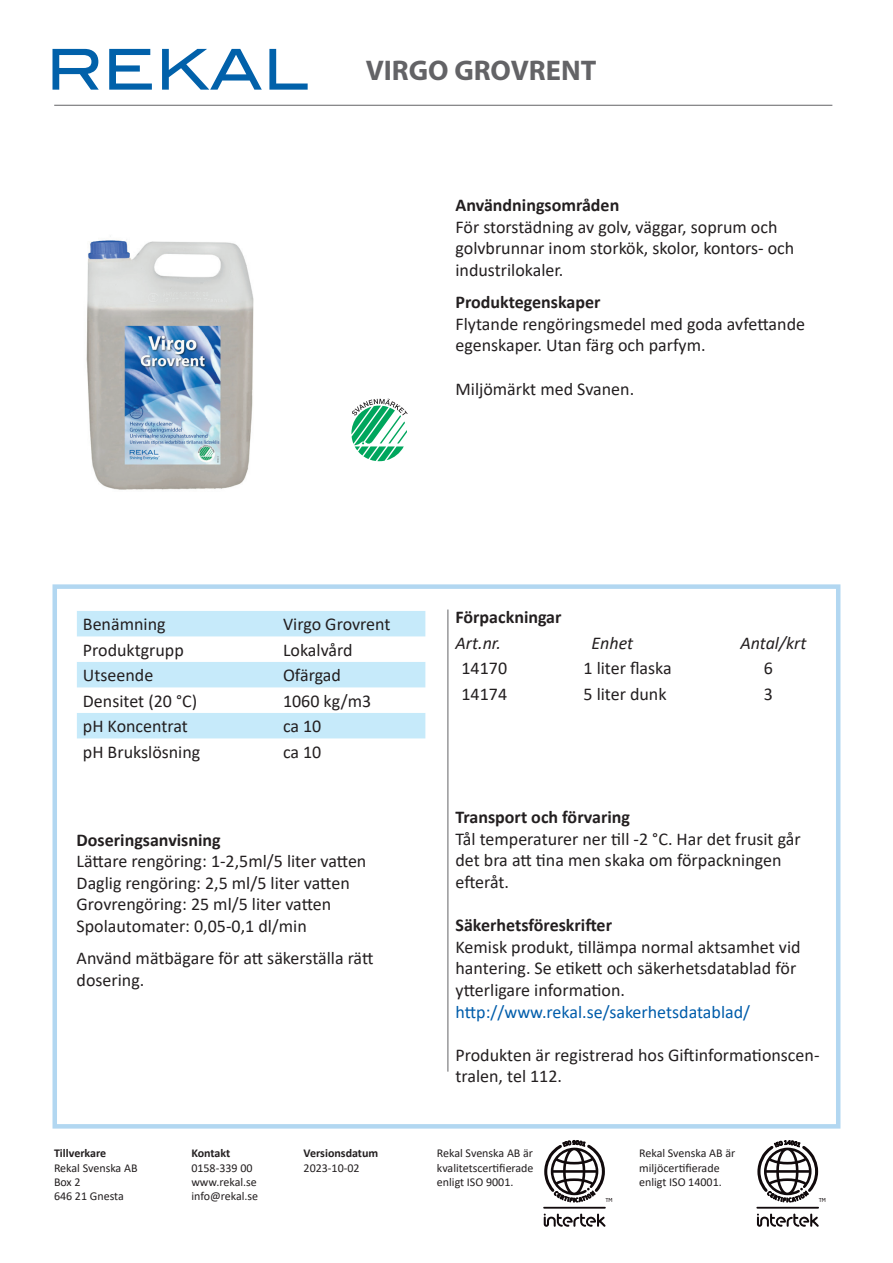
<style>
.page{position:relative;width:893px;height:1263px;background:#fff}
.page>*{position:absolute;margin:0;border:0;box-sizing:border-box;transform-origin:0 0}
.t1{font:700 28.5px "Myriad Pro";color:#636366}
.t2{font:18px/21.6px "Calibri";color:#231f20}
.t3{font:700 18px "Calibri";color:#231f20}
.t4{font:18px "Calibri";color:#015dab}
.t5{font:italic 18px "Calibri";color:#231f20}
.t6{font:12px/14.4px "Calibri";color:#231f20}
.t7{font:700 12px "Calibri";color:#231f20}
.t8{font:5.4px "Neo Sans Std";color:#110a0c}
</style>
<div class="page">
<div style="left:52px;top:584px;width:788px;height:544px;border:4px solid #b2d7f1"></div>
<img style="left:86px;top:240px;width:168px;height:250px">
<hr style="left:54px;top:105px;width:778px;height:1px;background:#636366">
<hr style="left:447px;top:609px;width:1px;height:462px;background:#636366">
<svg style="left:77px;top:611px;width:348px;height:127px"></svg>
<svg style="left:53px;top:49px;width:46px;height:41px"></svg>
<svg style="left:109px;top:49px;width:43px;height:41px"></svg>
<svg style="left:162px;top:49px;width:100px;height:41px"></svg>
<svg style="left:269px;top:49px;width:39px;height:41px"></svg>
<svg style="left:351px;top:399px;width:57px;height:62px"></svg>
<svg style="left:757px;top:1213px;width:62px;height:14px"></svg>
<hr style="left:756px;top:1207px;width:63px;height:1px;background:#110a0c">
<svg style="left:544px;top:1213px;width:61px;height:14px"></svg>
<hr style="left:543px;top:1207px;width:63px;height:1px;background:#110a0c">
<svg style="left:757px;top:1146px;width:62px;height:50px"></svg>
<svg style="left:544px;top:1144px;width:61px;height:52px"></svg>
<h1 class="t1" style="left:366px;top:52px;width:232px">VIRGO GROVRENT</h1>
<p class="t3" style="left:455px;top:193px;width:165px">Användningsområden</p>
<p class="t2" style="left:455px;top:216px;width:340px">För storstädning av golv, väggar, soprum och golvbrunnar inom storkök, skolor, kontors- och industrilokaler.</p>
<p class="t3" style="left:455px;top:289px;width:147px">Produktegenskaper</p>
<p class="t2" style="left:455px;top:312px;width:351px">Flytande rengöringsmedel med goda avfettande egenskaper. Utan färg och parfym.</p>
<p class="t2" style="left:455px;top:377px;width:180px">Miljömärkt med Svanen.</p>
<p class="t2" style="left:83px;top:613px;width:84px">Benämning</p>
<p class="t2" style="left:283px;top:613px;width:109px">Virgo Grovrent</p>
<p class="t2" style="left:83px;top:639px;width:102px">Produktgrupp</p>
<p class="t2" style="left:283px;top:639px;width:71px">Lokalvård</p>
<p class="t2" style="left:83px;top:664px;width:72px">Utseende</p>
<p class="t2" style="left:283px;top:664px;width:59px">Ofärgad</p>
<p class="t2" style="left:83px;top:690px;width:116px">Densitet (20 °C)</p>
<p class="t2" style="left:283px;top:690px;width:90px">1060 kg/m3</p>
<p class="t2" style="left:83px;top:715px;width:106px">pH Koncentrat</p>
<p class="t2" style="left:283px;top:715px;width:40px">ca 10</p>
<p class="t2" style="left:83px;top:741px;width:119px">pH Brukslösning</p>
<p class="t2" style="left:283px;top:741px;width:40px">ca 10</p>
<p class="t3" style="left:77px;top:827px;width:146px">Doseringsanvisning</p>
<p class="t2" style="left:77px;top:850px;width:291px">Lättare rengöring: 1-2,5ml/5 liter vatten Daglig rengöring: 2,5 ml/5 liter vatten Grovrengöring: 25 ml/5 liter vatten Spolautomater: 0,05-0,1 dl/min</p>
<p class="t2" style="left:77px;top:947px;width:298px">Använd mätbägare för att säkerställa rätt dosering.</p>
<p class="t7" style="left:54px;top:1145px;width:54px">Tillverkare</p>
<p class="t6" style="left:54px;top:1160px;width:85px">Rekal Svenska AB<br>Box 2<br>646 21 Gnesta</p>
<p class="t7" style="left:191px;top:1145px;width:40px">Kontakt</p>
<p class="t6" style="left:191px;top:1160px;width:68px">0158-339 00 www.rekal.se info@rekal.se</p>
<p class="t7" style="left:304px;top:1145px;width:76px">Versionsdatum</p>
<p class="t6" style="left:304px;top:1160px;width:58px">2023-10-02</p>
<p class="t3" style="left:455px;top:604px;width:108px">Förpackningar</p>
<p class="t5" style="left:455px;top:630px;width:47px">Art.nr.</p>
<p class="t5" style="left:592px;top:630px;width:43px">Enhet</p>
<p class="t5" style="left:740px;top:630px;width:68px">Antal/krt</p>
<p class="t2" style="left:461px;top:657px;width:47px">14170</p>
<p class="t2" style="left:583px;top:657px;width:90px">1 liter flaska</p>
<p class="t2" style="left:764px;top:657px;width:11px">6</p>
<p class="t2" style="left:461px;top:682px;width:47px">14174</p>
<p class="t2" style="left:583px;top:682px;width:85px">5 liter dunk</p>
<p class="t2" style="left:764px;top:682px;width:11px">3</p>
<p class="t3" style="left:455px;top:804px;width:176px">Transport och förvaring</p>
<p class="t2" style="left:455px;top:827px;width:347px">Tål temperaturer ner till -2 °C. Har det frusit går det bra att tina men skaka om förpackningen efteråt.</p>
<p class="t3" style="left:455px;top:912px;width:158px">Säkerhetsföreskrifter</p>
<p class="t2" style="left:455px;top:935px;width:347px">Kemisk produkt, tillämpa normal aktsamhet vid hantering. Se etikett och säkerhetsdatablad för ytterligare information.</p>
<p class="t4" style="left:455px;top:999px;width:296px">http://www.rekal.se/sakerhetsdatablad/</p>
<p class="t2" style="left:455px;top:1043px;width:365px">Produkten är registrerad hos Giftinformationscen&shy;tralen, tel 112.</p>
<p class="t6" style="left:437px;top:1146px;width:98px;text-align:justify">Rekal Svenska AB är kvalitetscertifierade enligt ISO 9001.</p>
<p class="t6" style="left:639px;top:1146px;width:98px">Rekal Svenska AB är miljöcertifierade enligt ISO 14001.</p>
<p class="t8" style="left:605px;top:1197px;width:9px">TM</p>
<p class="t8" style="left:819px;top:1197px;width:9px">TM</p>
</div>
